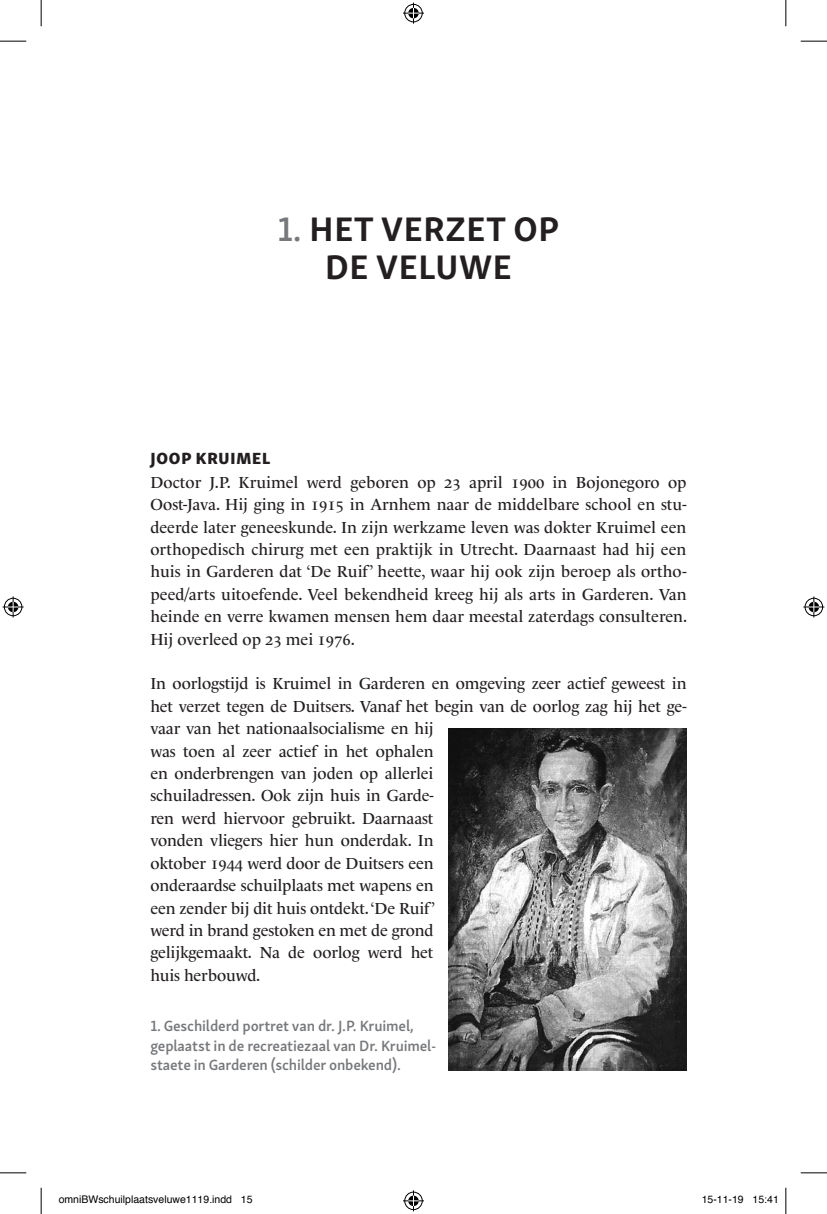
<style>
.page{position:relative;width:827px;height:1214px;background:#fff}
.page>*{position:absolute;margin:0;border:0;box-sizing:border-box;transform-origin:0 0}
.hstkop{font:700 35px/37.6px "Skolar Sans Latn";letter-spacing:.02em;color:#231f20;text-align:center}
.TK{font:16.62px "Skolar Sans Latn Eb";letter-spacing:.05em;color:#231f20}
.geeninspring{font:16.28px/22.4px "Le Monde Livre Std";letter-spacing:-.01em;color:#231f20;text-align:justify}
.bijschrift{font:600 15.22px/19.6px "Skolar Sans Latn";letter-spacing:-.01em;color:#76787b}
.t1{font:10.5px "Helvetica";color:#000}
.s1{font-weight:600;color:#76787b}
</style>
<div class="page">
<img style="left:448px;top:728px;width:238px;height:342px">
<svg style="left:0;top:41px;width:26px;height:1px"></svg>
<svg style="left:800px;top:41px;width:26px;height:1px"></svg>
<svg style="left:0;top:1172px;width:26px;height:1px"></svg>
<svg style="left:800px;top:1172px;width:26px;height:1px"></svg>
<svg style="left:41px;top:0;width:1px;height:26px"></svg>
<svg style="left:41px;top:1187px;width:1px;height:26px"></svg>
<svg style="left:785px;top:0;width:1px;height:26px"></svg>
<svg style="left:785px;top:1187px;width:1px;height:26px"></svg>
<svg style="left:403px;top:3px;width:21px;height:21px"></svg>
<svg style="left:403px;top:1190px;width:21px;height:21px"></svg>
<svg style="left:3px;top:596px;width:21px;height:21px"></svg>
<svg style="left:803px;top:596px;width:21px;height:21px"></svg>
<p class="hstkop" style="left:277px;top:207px;width:283px"><span class="s1">1.</span> HET VERZET OP<br>DE VELUWE</p>
<p class="TK" style="left:150px;top:443px;width:121px">JOOP KRUIMEL</p>
<p class="geeninspring" style="left:150px;top:471px;width:538px">Doctor J.P. Kruimel werd geboren op 23 april 1900 in Bojonegoro op Oost-Java. Hij ging in 1915 in Arnhem naar de middelbare school en stu&shy;deerde later geneeskunde. In zijn werkzame leven was dokter Kruimel een orthopedisch chirurg met een praktijk in Utrecht. Daarnaast had hij een huis in Garderen dat ‘De Ruif’ heette, waar hij ook zijn beroep als ortho&shy;peed/arts uitoefende. Veel bekendheid kreeg hij als arts in Garderen. Van heinde en verre kwamen mensen hem daar meestal zaterdags consulteren.<br>Hij overleed op 23 mei 1976.</p>
<p class="geeninspring" style="left:150px;top:672px;width:537px;text-align:left">In oorlogstijd is Kruimel in Garderen en omgeving zeer actief geweest in het verzet tegen de Duitsers. Vanaf het begin van de oorlog zag hij het ge&shy;vaar van het nationaalsocialisme en hij<br>was toen al zeer actief in het ophalen<br>en onderbrengen van joden op allerlei<br>schuiladressen. Ook zijn huis in Garde-<br>ren werd hiervoor gebruikt. Daarnaast<br>vonden vliegers hier hun onderdak. In<br>oktober 1944 werd door de Duitsers een<br>onderaardse schuilplaats met wapens en<br>een zender bij dit huis ontdekt. ‘De Ruif’<br>werd in brand gestoken en met de grond<br>gelijkgemaakt. Na de oorlog werd het<br>huis herbouwd.</p>
<p class="bijschrift" style="left:150px;top:1014px;width:287px">1. Geschilderd portret van dr. J.P. Kruimel, geplaatst in de recreatiezaal van Dr. Kruimel&shy;staete in Garderen (schilder onbekend).</p>
<p class="t1" style="left:59px;top:1191px;width:195px">omniBWschuilplaatsveluwe1119.indd 15</p>
<p class="t1" style="left:701px;top:1191px;width:79px">15-11-19 15:41</p>
</div>
